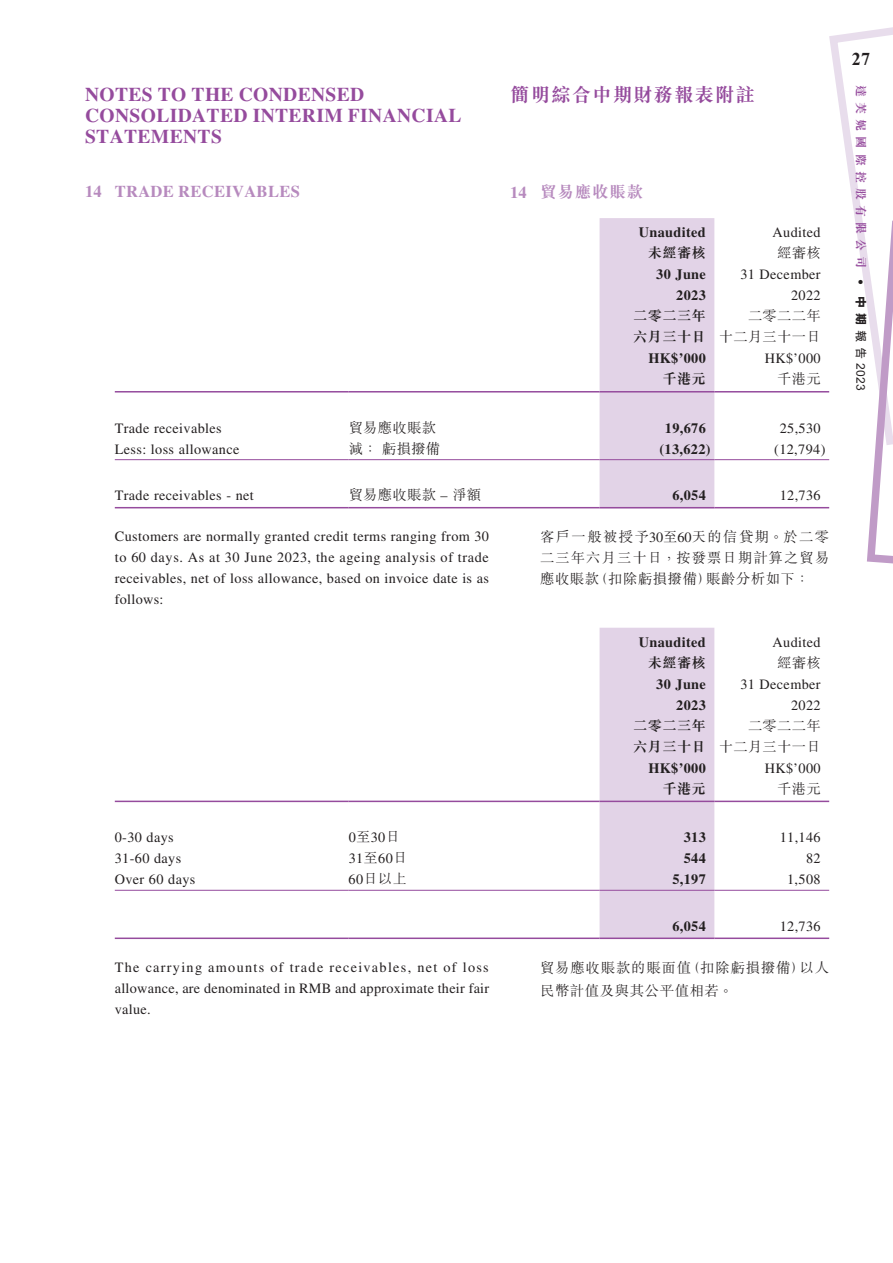
<style>
.page{position:relative;width:893px;height:1263px;background:#fff}
.page>*{position:absolute;margin:0;border:0;box-sizing:border-box;transform-origin:0 0}
.t1{font:700 19.5px/21px "Times LT Std";letter-spacing:.02em;color:#954b9d}
.t2{font:700 19.5px "M Sung HK";letter-spacing:.05em;color:#954b9d}
.t3{font:700 18px "Times New Roman";color:#231f20}
.t4{font:700 16.5px "Times LT Std";letter-spacing:.02em;color:#b78abe}
.t5{font:700 16.5px "M Sung HK";letter-spacing:.05em;color:#b78abe}
.t6{font:14.25px/21px "Times LT Std";letter-spacing:.025em;color:#231f20;text-align:justify}
.t7{font:300 14.25px/21px "M Sung HK";letter-spacing:.05em;color:#231f20;text-align:justify}
.t8{font:700 14.25px "Times LT Std";letter-spacing:.025em;color:#231f20}
.t9{font:300 14.25px/21px "M Sung HK";letter-spacing:.025em;color:#231f20;text-align:right}
.t10{font:700 14.25px "M Sung HK";letter-spacing:.025em;color:#231f20}
.t11{font:700 12px "M Sung HK";letter-spacing:.425em;color:#954b9d}
.s1{font-family:"Times LT Std"}
.s2{font-weight:700}
.s3{font-family:"Times LT Std";font-weight:400}
.s4{font-family:"M Sung HK";font-weight:300}
.s5{font-family:"Frutiger LT Std";font-weight:300;color:#231f20}
.s6{font-family:"M Hei HK";font-weight:800;color:#231f20}
.s7{font-family:"M Hei HK";color:#231f20}
</style>
<div class="page">
<svg style="left:825px;top:27px;width:68px;height:537px"></svg>
<div style="left:600px;top:218px;width:114px;height:289px;background:#e2d3e7"></div>
<hr style="left:115px;top:391px;width:234px;height:1px;background:#954b9d">
<hr style="left:349px;top:391px;width:251px;height:1px;background:#954b9d">
<hr style="left:600px;top:391px;width:114px;height:1px;background:#954b9d">
<hr style="left:714px;top:391px;width:115px;height:1px;background:#954b9d">
<hr style="left:115px;top:459px;width:234px;height:1px;background:#954b9d">
<hr style="left:349px;top:459px;width:251px;height:1px;background:#954b9d">
<hr style="left:600px;top:459px;width:114px;height:1px;background:#954b9d">
<hr style="left:714px;top:459px;width:115px;height:1px;background:#954b9d">
<hr style="left:115px;top:507px;width:234px;height:1px;background:#954b9d">
<hr style="left:349px;top:507px;width:251px;height:1px;background:#954b9d">
<hr style="left:600px;top:507px;width:114px;height:1px;background:#954b9d">
<hr style="left:714px;top:507px;width:115px;height:1px;background:#954b9d">
<div style="left:600px;top:628px;width:114px;height:309px;background:#e2d3e7"></div>
<hr style="left:115px;top:801px;width:234px;height:1px;background:#954b9d">
<hr style="left:349px;top:801px;width:251px;height:1px;background:#954b9d">
<hr style="left:600px;top:801px;width:114px;height:1px;background:#954b9d">
<hr style="left:714px;top:801px;width:115px;height:1px;background:#954b9d">
<hr style="left:115px;top:890px;width:234px;height:1px;background:#954b9d">
<hr style="left:349px;top:890px;width:251px;height:1px;background:#954b9d">
<hr style="left:600px;top:890px;width:114px;height:1px;background:#954b9d">
<hr style="left:714px;top:890px;width:115px;height:1px;background:#954b9d">
<hr style="left:115px;top:937px;width:234px;height:2px;background:#954b9d">
<hr style="left:349px;top:937px;width:251px;height:2px;background:#954b9d">
<hr style="left:600px;top:937px;width:114px;height:2px;background:#954b9d">
<hr style="left:714px;top:937px;width:115px;height:2px;background:#954b9d">
<h1 class="t1" style="left:85px;top:84px;width:281px">NOTES TO THE CONDENSED</h1>
<h1 class="t2" style="left:510px;top:82px;width:246px">簡明綜合中期財務報表附註</h1>
<h1 class="t1" style="left:85px;top:105px;width:378px">CONSOLIDATED INTERIM FINANCIAL<br>STATEMENTS</h1>
<p class="t4" style="left:85px;top:181px;width:216px">14 TRADE RECEIVABLES</p>
<p class="t5" style="left:510px;top:180px;width:134px"><span class="s1">14</span> 貿易應收賬款</p>
<p class="t8" style="left:639px;top:224px;width:68px">Unaudited</p>
<p class="t6" style="left:773px;top:222px;width:50px">Audited</p>
<p class="t10" style="left:648px;top:243px;width:60px">未經審核</p>
<p class="t7" style="left:777px;top:242px;width:45px">經審核</p>
<p class="t8" style="left:656px;top:266px;width:51px">30 June</p>
<p class="t6" style="left:740px;top:264px;width:82px">31 December</p>
<p class="t8" style="left:676px;top:287px;width:31px">2023</p>
<p class="t6" style="left:791px;top:285px;width:31px">2022</p>
<p class="t10" style="left:633px;top:306px;width:74px">二零二三年</p>
<p class="t9" style="left:633px;top:305px;width:189px">二零二二年<br><span class="s2">六月三十日</span> 十二月三十一日</p>
<p class="t8" style="left:648px;top:350px;width:59px">HK$’000</p>
<p class="t6" style="left:765px;top:348px;width:57px">HK$’000</p>
<p class="t10" style="left:662px;top:369px;width:45px">千港元</p>
<p class="t7" style="left:777px;top:368px;width:45px">千港元</p>
<p class="t6" style="left:115px;top:417px;width:108px">Trade receivables</p>
<p class="t7" style="left:349px;top:416px;width:89px">貿易應收賬款</p>
<p class="t8" style="left:665px;top:419px;width:42px">19,676</p>
<p class="t6" style="left:780px;top:417px;width:42px">25,530</p>
<p class="t6" style="left:115px;top:438px;width:126px">Less: loss allowance</p>
<p class="t7" style="left:349px;top:437px;width:93px">減：虧損撥備</p>
<p class="t8" style="left:659px;top:440px;width:53px">(13,622)</p>
<p class="t6" style="left:774px;top:438px;width:53px">(12,794)</p>
<p class="t6" style="left:115px;top:485px;width:141px">Trade receivables - net</p>
<p class="t9" style="left:349px;top:484px;width:134px">貿易應收賬款 <span class="s3">–</span> 淨額</p>
<p class="t8" style="left:672px;top:487px;width:35px">6,054</p>
<p class="t6" style="left:780px;top:485px;width:42px">12,736</p>
<p class="t6" style="left:115px;top:526px;width:376px">Customers are normally granted credit terms ranging from 30 to 60 days. As at 30 June 2023, the ageing analysis of trade receivables, net of loss allowance, based on invoice date is as follows:</p>
<p class="t8" style="left:639px;top:634px;width:68px">Unaudited</p>
<p class="t6" style="left:773px;top:631px;width:50px">Audited</p>
<p class="t10" style="left:648px;top:653px;width:60px">未經審核</p>
<p class="t7" style="left:777px;top:651px;width:45px">經審核</p>
<p class="t8" style="left:656px;top:676px;width:51px">30 June</p>
<p class="t6" style="left:740px;top:673px;width:82px">31 December</p>
<p class="t8" style="left:676px;top:697px;width:31px">2023</p>
<p class="t6" style="left:791px;top:694px;width:31px">2022</p>
<p class="t10" style="left:633px;top:716px;width:74px">二零二三年</p>
<p class="t7" style="left:540px;top:526px;width:291px">客戶一般被授予<span class="s3">30</span>至<span class="s3">60</span>天的信貸期。於二零二三年六月三十日，按發票日期計算之貿易應收賬款（扣除虧損撥備）賬齡分析如下：</p>
<p class="t9" style="left:633px;top:714px;width:189px">二零二二年<br><span class="s2">六月三十日</span> 十二月三十一日</p>
<p class="t8" style="left:648px;top:760px;width:59px">HK$’000</p>
<p class="t6" style="left:765px;top:758px;width:57px">HK$’000</p>
<p class="t10" style="left:662px;top:779px;width:45px">千港元</p>
<p class="t7" style="left:777px;top:777px;width:45px">千港元</p>
<p class="t6" style="left:115px;top:827px;width:61px">0-30 days</p>
<p class="t6" style="left:349px;top:827px;width:53px">0<span class="s4">至</span>30<span class="s4">日</span></p>
<p class="t8" style="left:684px;top:829px;width:24px">313</p>
<p class="t6" style="left:780px;top:827px;width:42px">11,146</p>
<p class="t6" style="left:115px;top:848px;width:68px">31-60 days</p>
<p class="t6" style="left:349px;top:848px;width:60px">31<span class="s4">至</span>60<span class="s4">日</span></p>
<p class="t8" style="left:684px;top:850px;width:24px">544</p>
<p class="t6" style="left:806px;top:848px;width:16px">82</p>
<p class="t6" style="left:115px;top:869px;width:82px">Over 60 days</p>
<p class="t7" style="left:349px;top:868px;width:60px"><span class="s3">60</span>日以上</p>
<p class="t8" style="left:672px;top:871px;width:35px">5,197</p>
<p class="t6" style="left:787px;top:869px;width:35px">1,508</p>
<p class="t8" style="left:672px;top:917px;width:35px">6,054</p>
<p class="t6" style="left:780px;top:915px;width:42px">12,736</p>
<p class="t6" style="left:115px;top:956px;width:376px">The carrying amounts of trade receivables, net of loss allowance, are denominated in RMB and approximate their fair value.</p>
<p class="t7" style="left:540px;top:956px;width:291px;line-height:22.2px">貿易應收賬款的賬面值（扣除虧損撥備）以人民幣計值及與其公平值相若。</p>
<p class="t3" style="left:852px;top:46px;width:20px">27</p>
<p class="t11" style="left:869px;top:85px;width:308px;rotate:90deg">達芙妮國際控股有限公司 <span class="s5">•</span> <span class="s6">中期</span><span class="s7">報告 2023</span></p>
</div>
